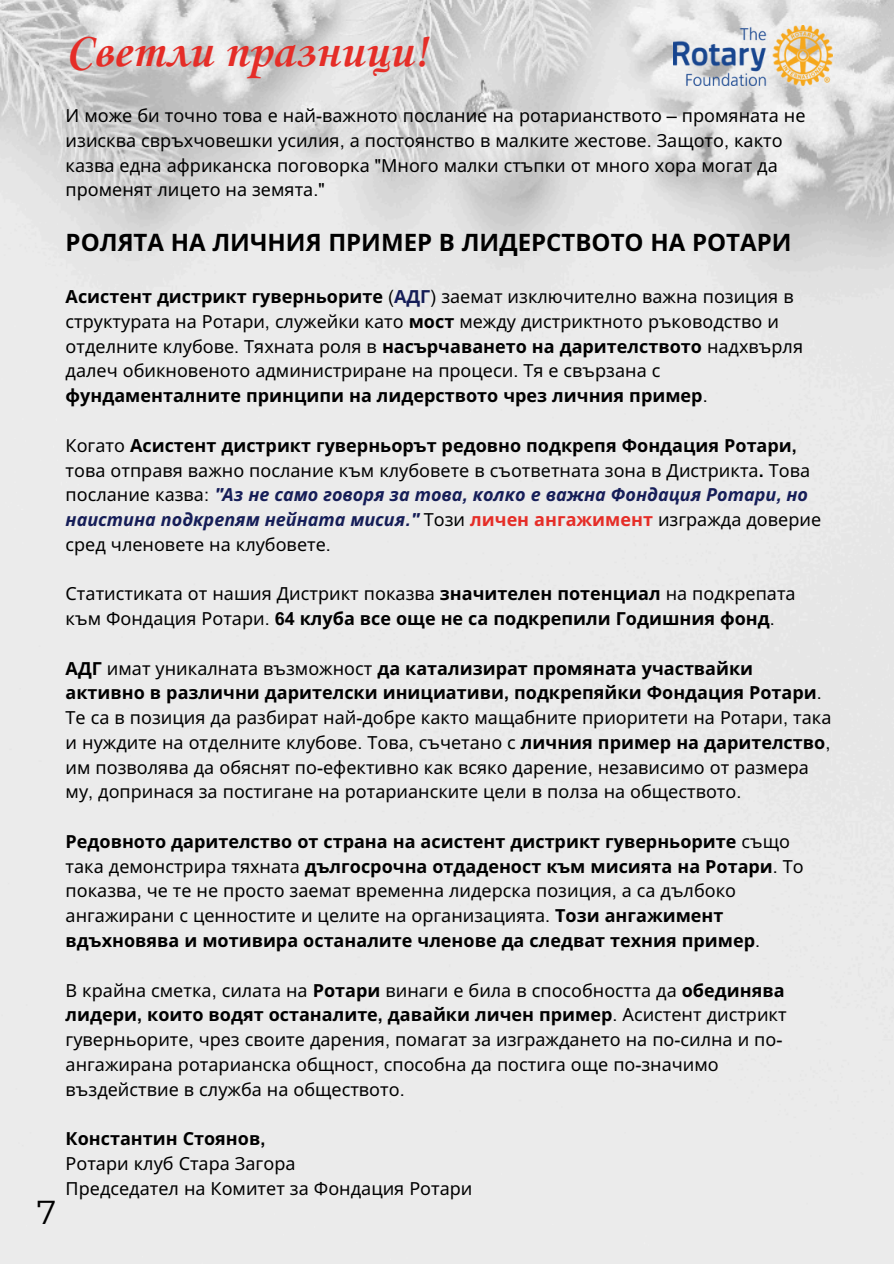
<style>
.page{position:relative;width:894px;height:1264px;background:#fff}
.page>*{position:absolute;margin:0;border:0;box-sizing:border-box;transform-origin:0 0}
.t1{font:700 49.5px "Corsiva";color:#e52d27}
.t2{font:33px "Montserrat";color:#000}
.t3{font:700 24px "Noto Sans";color:#000}
.t4{font:18px/24.8px "Noto Sans";color:#000}
.t5{font:700 18px "Noto Sans";color:#000}
.s1{font-family:"Arial MT Pro"}
.s2{font-weight:700}
.s3{font-weight:700;color:#151d57}
.s4{font-family:"Arial MT Pro";font-weight:400}
.s5{font-family:"Arial MT Pro";font-weight:700}
.s6{font-family:"Arial MT Pro";font-weight:700;font-style:italic;color:#151d57}
.s7{font-weight:700;font-style:italic;color:#151d57}
.s8{font-weight:700;color:#e52d27}
.s9{font-weight:400}
</style>
<div class="page">
<img style="left:0;top:0;width:893px;height:1263px">
<img style="left:673px;top:25px;width:159px;height:60px">
<p class="t2" style="left:37px;top:1191px;width:21px">7</p>
<p class="t1" style="left:66px;top:27px;width:364px">Светли празници!</p>
<h1 class="t4" style="left:66px;top:103px;width:741px">И може би точно това е най<span class="s1">-</span>важното послание на ротарианството <span class="s1">–</span> промяната не изисква свръхчовешки усилия<span class="s1">,</span> а постоянство в малките жестове<span class="s1">.</span> Защото<span class="s1">,</span> както казва една африканска поговорка <span class="s1">"</span>Много малки стъпки от много хора могат да променят лицето на земята<span class="s1">."</span></h1>
<p class="t3" style="left:66px;top:226px;width:727px">РОЛЯТА НА ЛИЧНИЯ ПРИМЕР В ЛИДЕРСТВОТО НА РОТАРИ</p>
<p class="t4" style="left:66px;top:284px;width:738px"><span class="s2">Асистент дистрикт гуверньорите</span> <span class="s1">(</span><span class="s3">АДГ</span><span class="s1">)</span> заемат изключително важна позиция в структурата на Ротари<span class="s1">,</span> служейки като <span class="s2">мост</span> между дистриктното ръководство и отделните клубове<span class="s1">.</span> Тяхната роля в <span class="s2">насърчаването на дарителството</span> надхвърля далеч обикновеното администриране на процеси<span class="s1">.</span> Тя е свързана с</p>
<p class="t5" style="left:66px;top:383px;width:643px">фундаменталните принципи на лидерството чрез личния пример<span class="s4">.</span></p>
<p class="t4" style="left:66px;top:432px;width:745px">Когато <span class="s2">Асистент дистрикт гуверньорът редовно подкрепя Фондация Ротари</span><span class="s5">, </span>това отправя важно послание към клубовете в съответната зона в Дистрикта<span class="s5">.</span> Това послание казва<span class="s1">:</span> <span class="s6">"</span><span class="s7">Аз не само говоря за това</span><span class="s6">,</span> <span class="s7">колко е важна Фондация Ротари</span><span class="s6">,</span> <span class="s7">но</span></p>
<p class="t4" style="left:66px;top:506px;width:756px"><span class="s7">наистина подкрепям нейната мисия</span><span class="s6">."</span> Този <span class="s8">личен ангажимент</span> изгражда доверие сред членовете на клубовете<span class="s1">.</span></p>
<p class="t4" style="left:66px;top:581px;width:731px">Статистиката от нашия Дистрикт показва <span class="s2">значителен потенциал</span> на подкрепата към Фондация Ротари<span class="s1">.</span> <span class="s5">64</span> <span class="s2">клуба все още не са подкрепили Годишния фонд</span><span class="s1">.</span></p>
<p class="t5" style="left:66px;top:655px;width:689px">АДГ <span class="s9">имат уникалната възможност</span> да катализират промяната участвайки</p>
<h2 class="t4" style="left:66px;top:680px;width:767px"><span class="s2">активно в различни дарителски инициативи</span><span class="s5">,</span> <span class="s2">подкрепяйки Фондация Ротари</span><span class="s1">.<br></span>Те са в позиция да разбират най<span class="s1">-</span>добре както мащабните приоритети на Ротари<span class="s1">,</span> така и нуждите на отделните клубове<span class="s1">.</span> Това<span class="s1">,</span> съчетано с <span class="s2">личния пример на дарителство</span><span class="s1">, </span>им позволява да обяснят по<span class="s1">-</span>ефективно как всяко дарение<span class="s1">,</span> независимо от размера му<span class="s1">,</span> допринася за постигане на ротарианските цели в полза на обществото<span class="s1">.</span></h2>
<h2 class="t5" style="left:66px;top:828px;width:725px">Редовното дарителство от страна на асистент дистрикт гуверньорите <span class="s9">също</span></h2>
<p class="t4" style="left:66px;top:853px;width:739px">така демонстрира тяхната <span class="s2">дългосрочна отдаденост към мисията на Ротари</span><span class="s1">.</span> То показва<span class="s1">,</span> че те не просто заемат временна лидерска позиция<span class="s1">,</span> а са дълбоко ангажирани с ценностите и целите на организацията<span class="s1">.</span> <span class="s2">Този ангажимент вдъхновява и мотивира останалите членове да следват техния пример</span><span class="s1">.</span></p>
<p class="t4" style="left:66px;top:977px;width:720px">В крайна сметка<span class="s1">,</span> силата на <span class="s2">Ротари</span> винаги е била в способността да <span class="s2">обединява</span></p>
<p class="t4" style="left:66px;top:1001px;width:722px"><span class="s2">лидери</span><span class="s5">,</span> <span class="s2">които водят останалите</span><span class="s5">,</span> <span class="s2">давайки личен пример</span><span class="s1">.</span> Асистент дистрикт гуверньорите<span class="s1">,</span> чрез своите дарения<span class="s1">,</span> помагат за изграждането на по<span class="s1">-</span>силна и по&shy;ангажирана ротарианска общност<span class="s1">,</span> способна да постига още по<span class="s1">-</span>значимо въздействие в служба на обществото<span class="s1">.</span></p>
<p class="t4" style="left:66px;top:1125px;width:408px"><span class="s2">Константин Стоянов</span><span class="s5">,<br></span>Ротари клуб Стара Загора<br>Председател на Комитет за Фондация Ротари</p>
</div>
